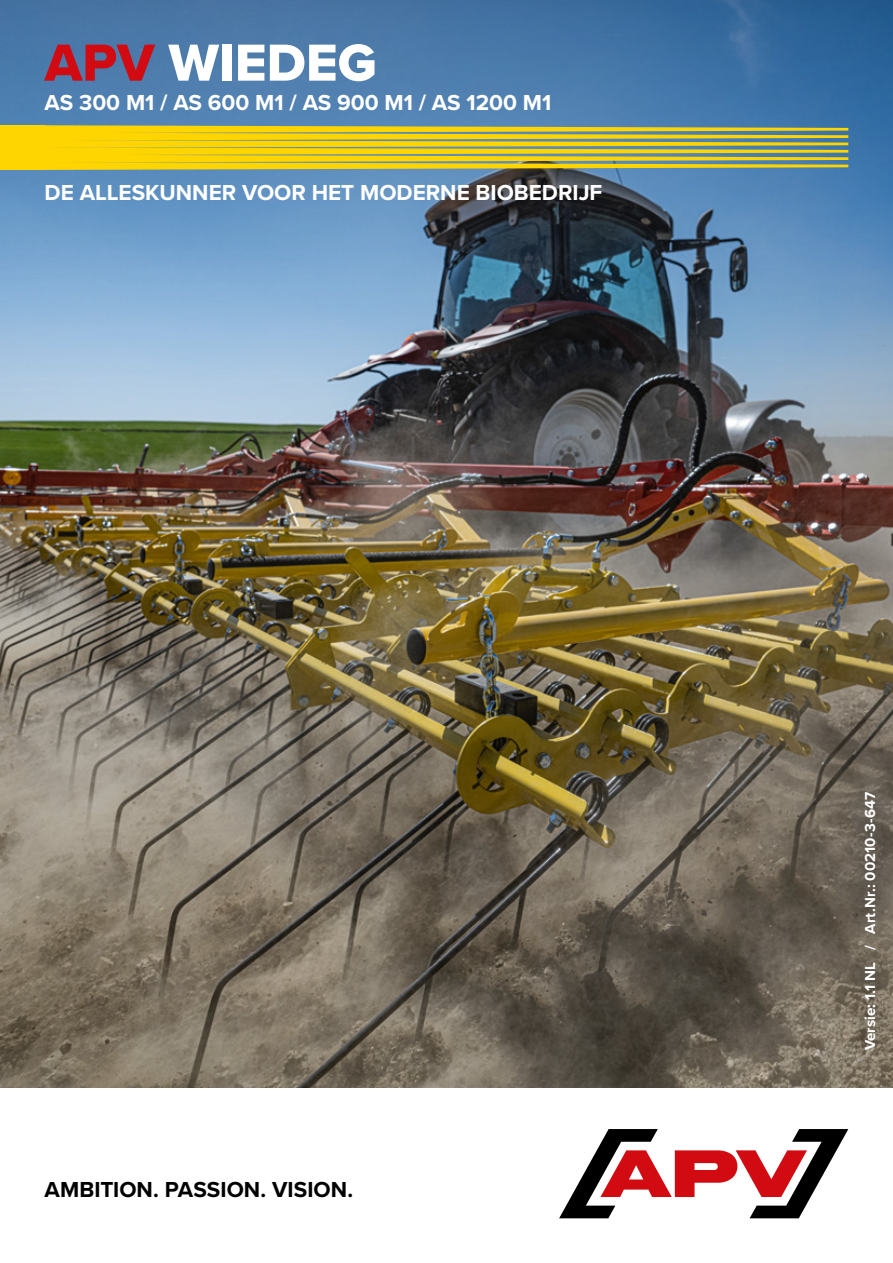
<style>
.page{position:relative;width:893px;height:1263px;background:#fff}
.page>*{position:absolute;margin:0;border:0;box-sizing:border-box;transform-origin:0 0}
.t1{font:54px "Proxima Nova Extrabld";color:#fff}
.t2{font:700 22.5px "Proxima Nova";color:#fff}
.t3{font:700 22.5px "Proxima Nova";color:#000}
.t4{font:700 15px "Proxima Nova";letter-spacing:.005em;color:#fff}
.s1{color:#d20a11}
</style>
<div class="page">
<img style="left:0;top:421px;width:893px;height:667px">
<svg style="left:0;top:0;width:893px;height:421px;background:#5c80a4"></svg>
<svg style="left:45px;top:125px;width:803px;height:45px;background:#cbbc35"></svg>
<div style="left:0;top:125px;width:45px;height:45px;background:#ffd500"></div>
<svg style="left:559px;top:1129px;width:289px;height:89px"></svg>
<div style="left:841px;top:770px;width:52px;height:301px;background:#000;opacity:.75"></div>
<h1 class="t1" style="left:45px;top:22px;width:334px"><span class="s1">APV</span> WIEDEG</h1>
<p class="t2" style="left:45px;top:86px;width:508px">AS 300 M1 / AS 600 M1 / AS 900 M1 / AS 1200 M1</p>
<p class="t2" style="left:45px;top:176px;width:559px">DE ALLESKUNNER VOOR HET MODERNE BIOBEDRIJF</p>
<p class="t3" style="left:45px;top:1173px;width:310px">AMBITION. PASSION. VISION.</p>
<p class="t4" style="left:859px;top:1050px;width:260px;rotate:-90deg">Versie: 1.1 NL / Art.Nr.: 00210-3-647</p>
</div>
